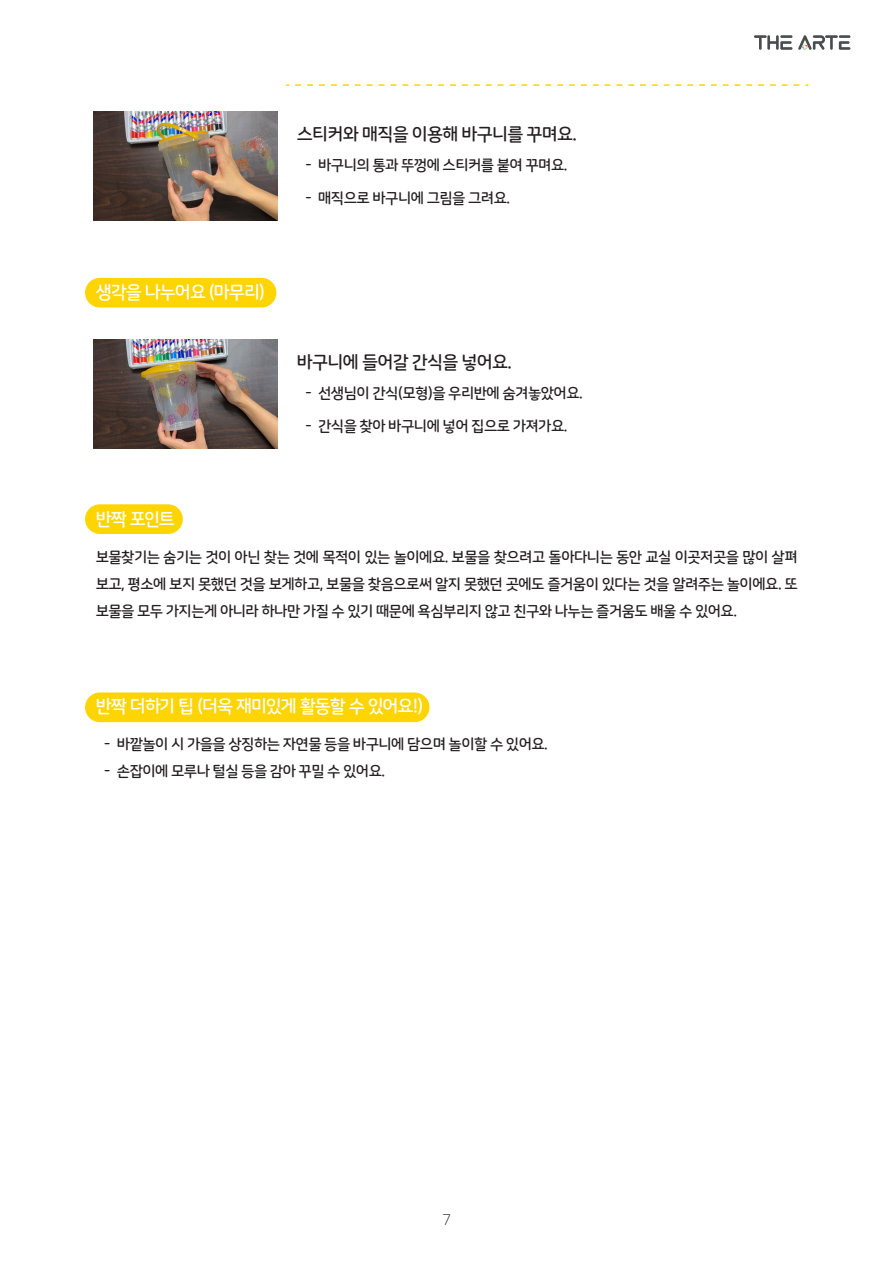
<style>
.page{position:relative;width:893px;height:1263px;background:#fff}
.page>*{position:absolute;margin:0;border:0;box-sizing:border-box;transform-origin:0 0}
.t1{font:18px "Nanum Square Round OTFB";letter-spacing:-.06em;color:#fff}
.t2{font:18px "Nanum Square Round OTFB";letter-spacing:-.04em;color:#231f20}
.t3{font:15px/27px "Nanum Square Round OTFB";letter-spacing:-.04em;color:#231f20;text-align:justify}
.t4{font:15px "Nanum Square Round OTFL";color:#231f20}
</style>
<div class="page">
<svg style="left:754px;top:35px;width:38px;height:15px"></svg>
<svg style="left:798px;top:35px;width:52px;height:15px"></svg>
<div style="left:85px;top:278px;width:191px;height:29px;background:#fed503;border-radius:15px"></div>
<div style="left:85px;top:692px;width:344px;height:30px;background:#fed503;border-radius:15px"></div>
<div style="left:85px;top:504px;width:98px;height:30px;background:#fed503;border-radius:15px"></div>
<svg style="left:295px;top:84px;width:292px;height:2px"></svg>
<svg style="left:593px;top:84px;width:215px;height:2px"></svg>
<img style="left:94px;top:111px;width:184px;height:110px">
<img style="left:94px;top:339px;width:184px;height:110px">
<p class="t1" style="left:96px;top:282px;width:171px">생각을 나누어요 (마무리)</p>
<p class="t2" style="left:297px;top:124px;width:282px">스티커와 매직을 이용해 바구니를 꾸며요.</p>
<p class="t3" style="left:305px;top:152px;width:264px">- 바구니의 통과 뚜껑에 스티커를 붙여 꾸며요.</p>
<p class="t3" style="left:305px;top:185px;width:206px">- 매직으로 바구니에 그림을 그려요.</p>
<p class="t2" style="left:297px;top:352px;width:217px">바구니에 들어갈 간식을 넣어요.</p>
<p class="t3" style="left:305px;top:380px;width:279px">- 선생님이 간식(모형)을 우리반에 숨겨놓았어요.</p>
<p class="t3" style="left:305px;top:413px;width:264px">- 간식을 찾아 바구니에 넣어 집으로 가져가요.</p>
<p class="t1" style="left:96px;top:509px;width:81px">반짝 포인트</p>
<p class="t3" style="left:96px;top:543px;width:704px">보물찾기는 숨기는 것이 아닌 찾는 것에 목적이 있는 놀이에요. 보물을 찾으려고 돌아다니는 동안 교실 이곳저곳을 많이 살펴 보고, 평소에 보지 못했던 것을 보게하고, 보물을 찾음으로써 알지 못했던 곳에도 즐거움이 있다는 것을 알려주는 놀이에요. 또 보물을 모두 가지는게 아니라 하나만 가질 수 있기 때문에 욕심부리지 않고 친구와 나누는 즐거움도 배울 수 있어요.</p>
<p class="t1" style="left:96px;top:696px;width:329px">반짝 더하기 팁 (더욱 재미있게 활동할 수 있어요!)</p>
<p class="t3" style="left:104px;top:730px;width:445px">- 바깥놀이 시 가을을 상징하는 자연물 등을 바구니에 담으며 놀이할 수 있어요.</p>
<p class="t3" style="left:104px;top:757px;width:283px">- 손잡이에 모루나 털실 등을 감아 꾸밀 수 있어요.</p>
<p class="t4" style="left:442px;top:1212px;width:10px">7</p>
</div>
